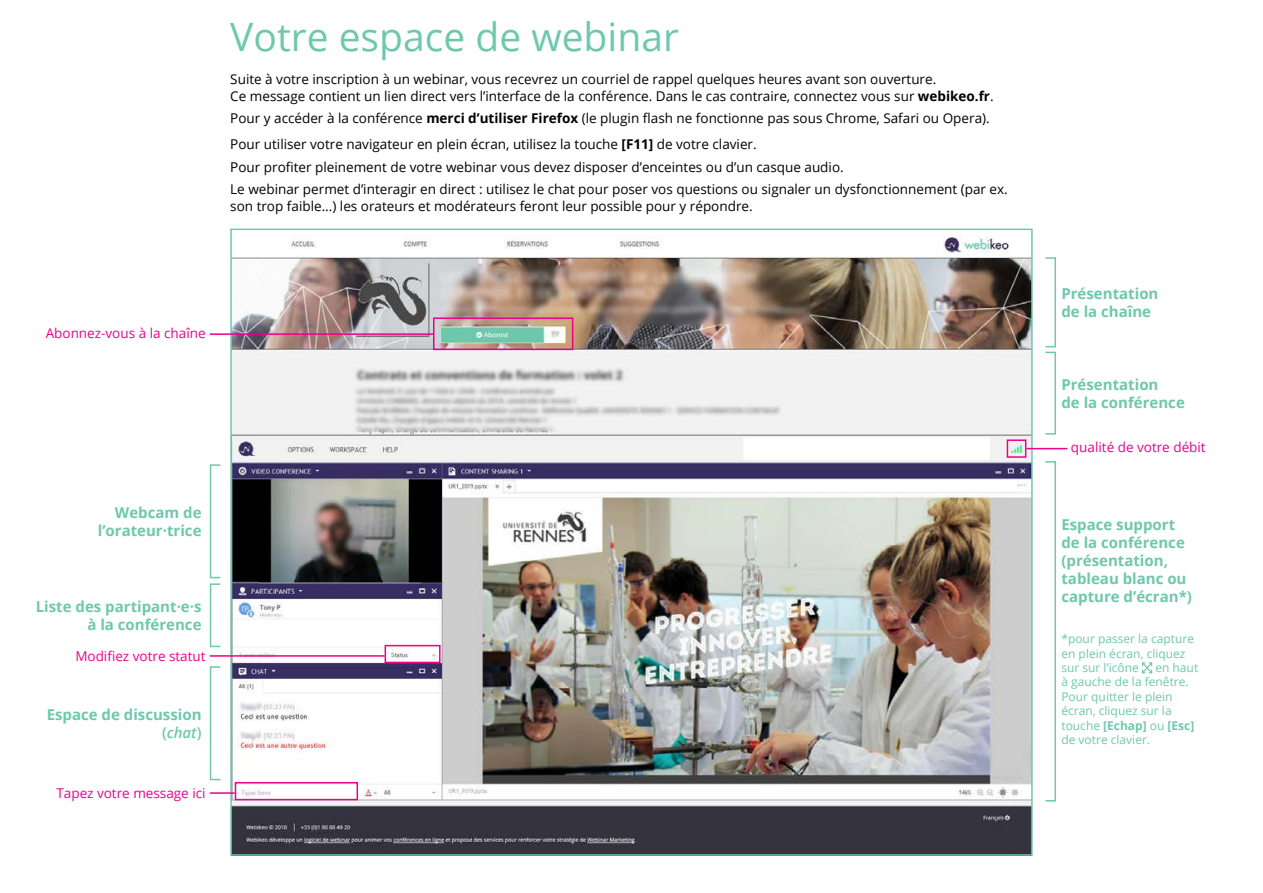
<style>
.page{position:relative;width:1263px;height:893px;background:#fff}
.page>*{position:absolute;margin:0;border:0;box-sizing:border-box;transform-origin:0 0}
.t1{font:39px "Open Sans";color:#6ec8ac}
.t2{font:700 15px/18px "Open Sans";color:#6ec8ac}
.t3{font:13.5px/16.2px "Open Sans";color:#000}
.t4{font:13.5px "Open Sans";color:#ec008c}
.t5{font:12px/14.4px "Open Sans";color:#6ec8ac}
.s1{font-weight:700}
.s2{font-weight:600}
.s3{font-weight:600;font-style:italic}
</style>
<div class="page">
<img style="left:233px;top:236px;width:797px;height:617px">
<div style="left:433px;top:317px;width:140px;height:33px;border:2px solid #ec008c"></div>
<hr style="left:210px;top:655px;width:175px;height:2px;background:#ec008c">
<div style="left:1045px;top:257px;width:11px;height:90px;border:2px solid #6ec8ac"></div>
<div style="left:1045px;top:352px;width:11px;height:83px;border:2px solid #6ec8ac"></div>
<div style="left:1007px;top:439px;width:19px;height:19px;border:2px solid #ec008c"></div>
<hr style="left:1026px;top:448px;width:41px;height:1px;background:#ec008c">
<div style="left:1045px;top:461px;width:11px;height:340px;border:2px solid #6ec8ac"></div>
<svg style="left:1142px;top:662px;width:11px;height:12px"></svg>
<div style="left:210px;top:464px;width:11px;height:114px;border:2px solid #6ec8ac"></div>
<div style="left:210px;top:583px;width:11px;height:64px;border:2px solid #6ec8ac"></div>
<div style="left:385px;top:645px;width:56px;height:18px;border:2px solid #ec008c"></div>
<hr style="left:210px;top:333px;width:223px;height:2px;background:#ec008c">
<div style="left:210px;top:666px;width:11px;height:114px;border:2px solid #6ec8ac"></div>
<hr style="left:210px;top:792px;width:25px;height:2px;background:#ec008c">
<div style="left:235px;top:782px;width:123px;height:18px;border:2px solid #ec008c"></div>
<h1 class="t1" style="left:230px;top:10px;width:450px">Votre espace de webinar</h1>
<p class="t3" style="left:230px;top:71px;width:765px">Suite à votre inscription à un webinar, vous recevrez un courriel de rappel quelques heures avant son ouverture.<br>Ce message contient un lien direct vers l’interface de la conférence. Dans le cas contraire, connectez vous sur <span class="s1">webikeo.fr</span>.</p>
<p class="t3" style="left:230px;top:105px;width:761px;line-height:26.2px">Pour y accéder à la conférence <span class="s1">merci d’utiliser Firefox</span> (le plugin flash ne fonctionne pas sous Chrome, Safari ou Opera).<br>Pour utiliser votre navigateur en plein écran, utilisez la touche <span class="s1">[F11]</span> de votre clavier.</p>
<p class="t3" style="left:230px;top:155px;width:779px;line-height:22.5px">Pour profiter pleinement de votre webinar vous devez disposer d’enceintes ou d’un casque audio.<br>Le webinar permet d’interagir en direct : utilisez le chat pour poser vos questions ou signaler un dysfonctionnement (par ex.</p>
<p class="t3" style="left:230px;top:197px;width:524px">son trop faible...) les orateurs et modérateurs feront leur possible pour y répondre.</p>
<p class="t4" style="left:46px;top:324px;width:161px">Abonnez-vous à la chaîne</p>
<p class="t2" style="left:98px;top:503px;width:105px;text-align:right">Webcam de l’orateur·trice</p>
<p class="t2" style="left:36px;top:597px;width:167px;text-align:right">Liste des partipant·e·s à la conférence</p>
<p class="t4" style="left:75px;top:647px;width:132px">Modifiez votre statut</p>
<p class="t2" style="left:47px;top:705px;width:156px;text-align:right">Espace de discussion <span class="s2">(</span><span class="s3">chat</span><span class="s2">)</span></p>
<p class="t4" style="left:56px;top:784px;width:151px">Tapez votre message ici</p>
<p class="t2" style="left:1061px;top:284px;width:99px">Présentation de la chaîne</p>
<p class="t2" style="left:1061px;top:375px;width:125px">Présentation<br>de la conférence</p>
<p class="t4" style="left:1071px;top:438px;width:136px">qualité de votre débit</p>
<p class="t2" style="left:1061px;top:515px;width:132px">Espace support de la conférence (présentation, tableau blanc ou capture d’écran*)</p>
<p class="t5" style="left:1061px;top:631px;width:134px">*pour passer la capture en plein écran, cliquez sur sur l’icône</p>
<p class="t5" style="left:1061px;top:660px;width:138px;text-indent:94px">en haut à gauche de la fenêtre.<br>Pour quitter le plein écran, cliquez sur la touche <span class="s1">[Echap]</span> ou <span class="s1">[Esc] </span>de votre clavier.</p>
</div>
